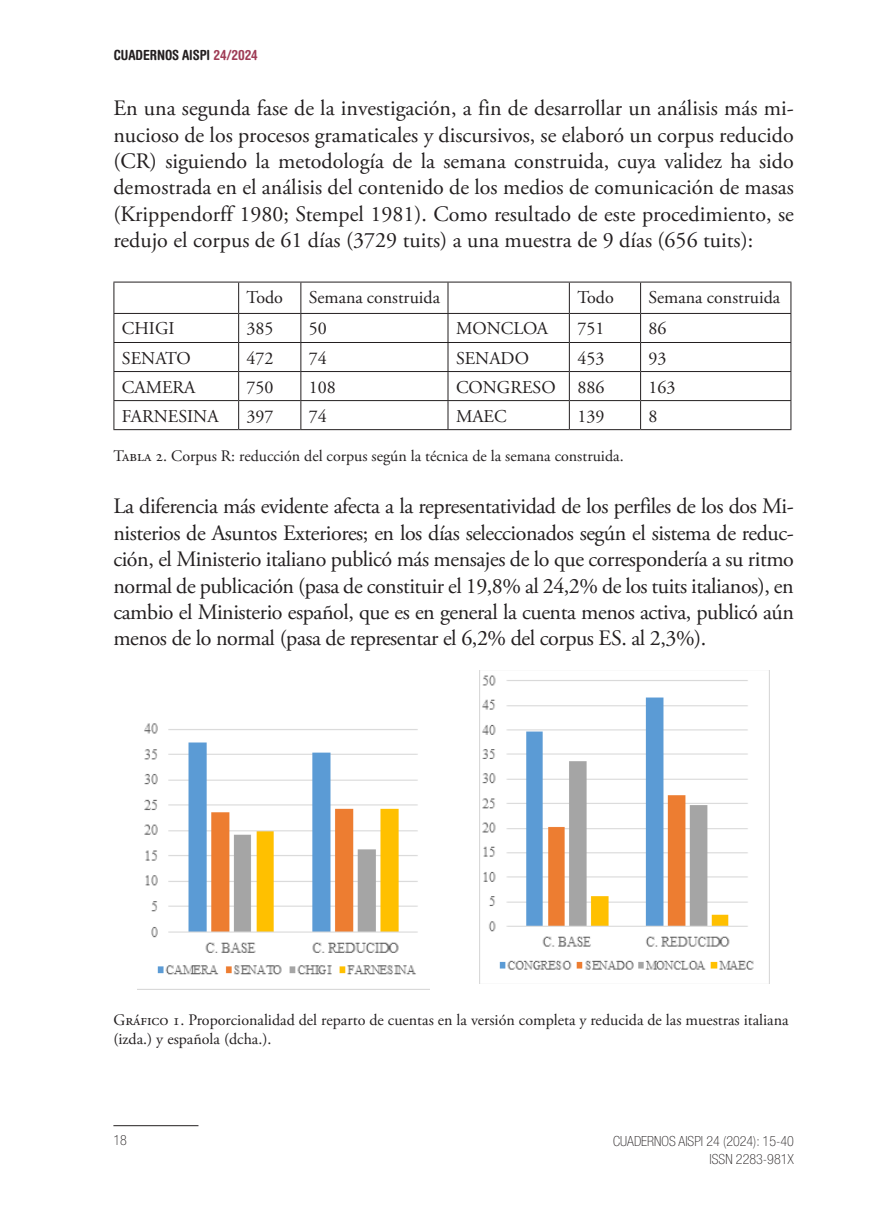
<style>
.page{position:relative;width:879px;height:1219px;background:#fff}
.page>*{position:absolute;margin:0;border:0;box-sizing:border-box;transform-origin:0 0}
.testo_senza_rientro{font:22px/26.4px "Adobe Garamond Pro";letter-spacing:-.02em;color:#231f20;text-align:justify}
.testo_tabella{font:18px "Adobe Garamond Pro";color:#231f20}
.didascalia{font:16px/19.2px "Adobe Garamond Pro";color:#231f20}
.t1{font:100 condensed 14px/18px "Helvetica Neue";color:#231f20;text-align:right}
.t2{font:700 condensed 14px "Helvetica Rounded LT Std";letter-spacing:-.005em;color:#231f20}
.s1{color:#9f3c55}
</style>
<div class="page">
<hr style="left:113px;top:1125px;width:85px;height:1px;background:#231f20">
<hr style="left:113px;top:282px;width:126px;height:1px;background:#231f20">
<hr style="left:113px;top:283px;width:1px;height:30px;background:#231f20">
<hr style="left:239px;top:282px;width:62px;height:1px;background:#231f20">
<hr style="left:238px;top:283px;width:1px;height:30px;background:#231f20">
<hr style="left:301px;top:282px;width:147px;height:1px;background:#231f20">
<hr style="left:300px;top:283px;width:1px;height:30px;background:#231f20">
<hr style="left:448px;top:282px;width:121px;height:1px;background:#231f20">
<hr style="left:447px;top:283px;width:1px;height:30px;background:#231f20">
<hr style="left:569px;top:282px;width:71px;height:1px;background:#231f20">
<hr style="left:569px;top:283px;width:1px;height:30px;background:#231f20">
<hr style="left:640px;top:282px;width:151px;height:1px;background:#231f20">
<hr style="left:640px;top:283px;width:1px;height:30px;background:#231f20">
<hr style="left:790px;top:283px;width:1px;height:30px;background:#231f20">
<hr style="left:113px;top:313px;width:126px;height:1px;background:#231f20">
<hr style="left:239px;top:313px;width:62px;height:1px;background:#231f20">
<hr style="left:301px;top:313px;width:147px;height:1px;background:#231f20">
<hr style="left:448px;top:313px;width:121px;height:1px;background:#231f20">
<hr style="left:569px;top:313px;width:71px;height:1px;background:#231f20">
<hr style="left:640px;top:313px;width:151px;height:1px;background:#231f20">
<hr style="left:113px;top:342px;width:126px;height:1px;background:#231f20">
<hr style="left:239px;top:342px;width:62px;height:1px;background:#231f20">
<hr style="left:301px;top:342px;width:147px;height:1px;background:#231f20">
<hr style="left:448px;top:342px;width:121px;height:1px;background:#231f20">
<hr style="left:569px;top:342px;width:71px;height:1px;background:#231f20">
<hr style="left:640px;top:342px;width:151px;height:1px;background:#231f20">
<hr style="left:113px;top:371px;width:126px;height:1px;background:#231f20">
<hr style="left:239px;top:371px;width:62px;height:1px;background:#231f20">
<hr style="left:301px;top:371px;width:147px;height:1px;background:#231f20">
<hr style="left:448px;top:371px;width:121px;height:1px;background:#231f20">
<hr style="left:569px;top:371px;width:71px;height:1px;background:#231f20">
<hr style="left:640px;top:371px;width:151px;height:1px;background:#231f20">
<hr style="left:113px;top:400px;width:126px;height:1px;background:#231f20">
<svg style="left:113px;top:314px;width:1px;height:115px"></svg>
<hr style="left:239px;top:400px;width:62px;height:1px;background:#231f20">
<svg style="left:238px;top:314px;width:1px;height:115px"></svg>
<hr style="left:301px;top:400px;width:147px;height:1px;background:#231f20">
<svg style="left:300px;top:314px;width:1px;height:115px"></svg>
<hr style="left:448px;top:400px;width:121px;height:1px;background:#231f20">
<svg style="left:447px;top:314px;width:1px;height:115px"></svg>
<hr style="left:569px;top:400px;width:71px;height:1px;background:#231f20">
<svg style="left:569px;top:314px;width:1px;height:115px"></svg>
<hr style="left:640px;top:400px;width:151px;height:1px;background:#231f20">
<svg style="left:640px;top:314px;width:1px;height:115px"></svg>
<svg style="left:790px;top:314px;width:1px;height:115px"></svg>
<hr style="left:113px;top:429px;width:126px;height:1px;background:#231f20">
<hr style="left:239px;top:429px;width:62px;height:1px;background:#231f20">
<hr style="left:301px;top:429px;width:147px;height:1px;background:#231f20">
<hr style="left:448px;top:429px;width:121px;height:1px;background:#231f20">
<hr style="left:569px;top:429px;width:71px;height:1px;background:#231f20">
<hr style="left:640px;top:429px;width:151px;height:1px;background:#231f20">
<img style="left:144px;top:723px;width:274px;height:252px">
<img style="left:479px;top:670px;width:290px;height:314px">
<p class="t2" style="left:114px;top:46px;width:146px">CUADERNOS AISPI <span class="s1">24/2024</span></p>
<p class="testo_senza_rientro" style="left:113px;top:96px;width:682px">En una segunda fase de la investigación, a fin de desarrollar un análisis más mi&shy;nucioso de los procesos gramaticales y discursivos, se elaboró un corpus reducido (CR) siguiendo la metodología de la semana construida, cuya validez ha sido demostrada en el análisis del contenido de los medios de comunicación de masas (Krippendorff 1980; Stempel 1981). Como resultado de este procedimiento, se redujo el corpus de 61 días (3729 tuits) a una muestra de 9 días (656 tuits):</p>
<p class="testo_tabella" style="left:247px;top:287px;width:38px">Todo</p>
<p class="testo_tabella" style="left:309px;top:287px;width:133px">Semana construida</p>
<p class="testo_tabella" style="left:577px;top:287px;width:38px">Todo</p>
<p class="testo_tabella" style="left:648px;top:287px;width:133px">Semana construida</p>
<p class="testo_tabella" style="left:122px;top:318px;width:54px">CHIGI</p>
<p class="testo_tabella" style="left:247px;top:318px;width:29px">385</p>
<p class="testo_tabella" style="left:309px;top:318px;width:19px">50</p>
<p class="testo_tabella" style="left:456px;top:318px;width:94px">MONCLOA</p>
<p class="testo_tabella" style="left:577px;top:318px;width:28px">751</p>
<p class="testo_tabella" style="left:648px;top:318px;width:19px">86</p>
<p class="testo_tabella" style="left:122px;top:347px;width:70px">SENATO</p>
<p class="testo_tabella" style="left:247px;top:347px;width:29px">472</p>
<p class="testo_tabella" style="left:309px;top:347px;width:19px">74</p>
<p class="testo_tabella" style="left:456px;top:347px;width:74px">SENADO</p>
<p class="testo_tabella" style="left:577px;top:347px;width:28px">453</p>
<p class="testo_tabella" style="left:648px;top:347px;width:19px">93</p>
<p class="testo_tabella" style="left:122px;top:376px;width:75px">CAMERA</p>
<p class="testo_tabella" style="left:247px;top:376px;width:29px">750</p>
<p class="testo_tabella" style="left:309px;top:376px;width:28px">108</p>
<p class="testo_tabella" style="left:456px;top:376px;width:101px">CONGRESO</p>
<p class="testo_tabella" style="left:577px;top:376px;width:28px">886</p>
<p class="testo_tabella" style="left:648px;top:376px;width:28px">163</p>
<p class="testo_tabella" style="left:122px;top:405px;width:98px">FARNESINA</p>
<p class="testo_tabella" style="left:247px;top:405px;width:29px">397</p>
<p class="testo_tabella" style="left:309px;top:405px;width:19px">74</p>
<p class="testo_tabella" style="left:456px;top:405px;width:52px">MAEC</p>
<p class="testo_tabella" style="left:577px;top:405px;width:28px">139</p>
<p class="testo_tabella" style="left:648px;top:405px;width:10px">8</p>
<p class="didascalia" style="left:113px;top:446px;width:512px">Tabla 2. Corpus R: reducción del corpus según la técnica de la semana construida.</p>
<p class="testo_senza_rientro" style="left:113px;top:494px;width:682px">La diferencia más evidente afecta a la representatividad de los perfiles de los dos Mi&shy;nisterios de Asuntos Exteriores; en los días seleccionados según el sistema de reduc&shy;ción, el Ministerio italiano publicó más mensajes de lo que correspondería a su ritmo normal de publicación (pasa de constituir el 19,8% al 24,2% de los tuits italianos), en cambio el Ministerio español, que es en general la cuenta menos activa, publicó aún menos de lo normal (pasa de representar el 6,2% del corpus ES. al 2,3%).</p>
<p class="didascalia" style="left:113px;top:1010px;width:677px">Gráfico 1. Proporcionalidad del reparto de cuentas en la versión completa y reducida de las muestras italiana (izda.) y española (dcha.).</p>
<p class="t1" style="left:113px;top:1131px;width:15px">18</p>
<p class="t1" style="left:613px;top:1132px;width:182px">CUADERNOS AISPI 24 (2024): 15-40<br>ISSN 2283-981X</p>
</div>
